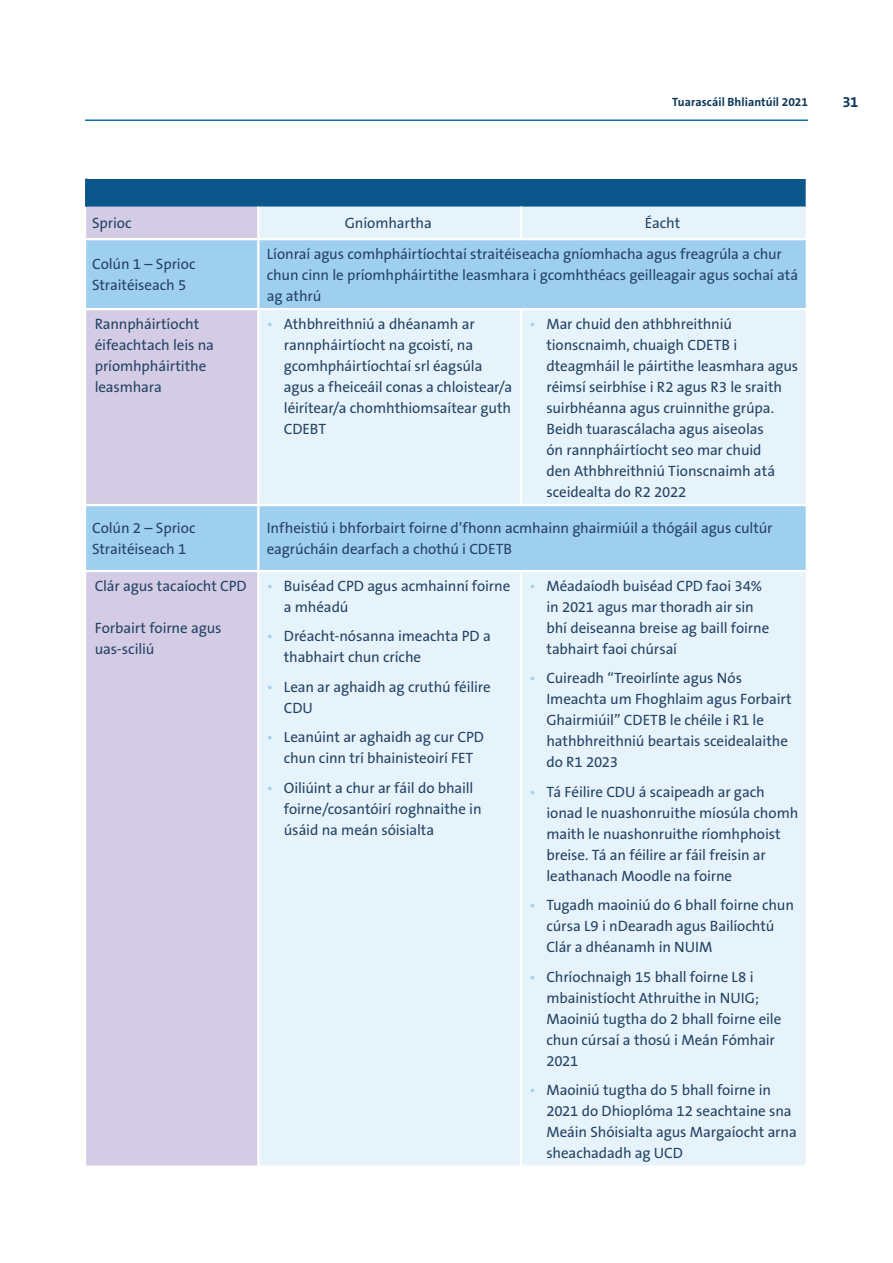
<style>
.page{position:relative;width:893px;height:1263px;background:#fff}
.page>*{position:absolute;margin:0;border:0;box-sizing:border-box;transform-origin:0 0}
.Table_Text{font:15px/21px "The Sans B5 Plain";letter-spacing:-.01em;color:#244364}
.Body_Text{font:15px/21px "The Sans B5 Plain";letter-spacing:-.01em;color:#244364}
.t1{font:700 15px "The Sans B7";color:#0c3759}
.t2{font:700 12px "The Sans B7";letter-spacing:.005em;color:#0c3759}
.s1{color:#a4d2f0}
</style>
<div class="page">
<div style="left:86px;top:179px;width:721px;height:28px;background:#0b578b"></div>
<div style="left:86px;top:207px;width:171px;height:958px;background:#d4cce4"></div>
<div style="left:259px;top:207px;width:547px;height:958px;background:#e7f3fb"></div>
<svg style="left:86px;top:240px;width:720px;height:330px;background:#c7def2"></svg>
<hr style="left:806px;top:179px;width:2px;height:28px;background:#fff">
<hr style="left:85px;top:179px;width:2px;height:28px;background:#0b578b">
<hr style="left:520px;top:207px;width:2px;height:31px;background:#fff">
<hr style="left:257px;top:310px;width:2px;height:194px;background:#fff">
<hr style="left:520px;top:310px;width:2px;height:194px;background:#fff">
<hr style="left:520px;top:572px;width:2px;height:593px;background:#fff">
<hr style="left:86px;top:238px;width:172px;height:2px;background:#fff">
<hr style="left:86px;top:504px;width:172px;height:2px;background:#fff">
<hr style="left:258px;top:238px;width:263px;height:2px;background:#fff">
<hr style="left:521px;top:238px;width:287px;height:2px;background:#fff">
<hr style="left:258px;top:504px;width:263px;height:2px;background:#fff">
<hr style="left:521px;top:504px;width:287px;height:2px;background:#fff">
<hr style="left:257px;top:240px;width:2px;height:68px;background:#fff">
<hr style="left:257px;top:506px;width:2px;height:64px;background:#fff">
<hr style="left:86px;top:308px;width:172px;height:2px;background:#fff">
<hr style="left:86px;top:570px;width:172px;height:2px;background:#fff">
<hr style="left:258px;top:308px;width:263px;height:2px;background:#fff">
<hr style="left:521px;top:308px;width:287px;height:2px;background:#fff">
<hr style="left:258px;top:570px;width:263px;height:2px;background:#fff">
<hr style="left:521px;top:570px;width:287px;height:2px;background:#fff">
<hr style="left:85px;top:119px;width:723px;height:2px;background:#1070af">
<p class="t2" style="left:672px;top:96px;width:137px">Tuarascáil Bhliantúil 2021</p>
<p class="t1" style="left:842px;top:94px;width:18px">31</p>
<p class="Table_Text" style="left:92px;top:213px;width:41px">Sprioc</p>
<p class="Table_Text" style="left:345px;top:213px;width:89px">Gníomhartha</p>
<p class="Table_Text" style="left:645px;top:213px;width:37px">Éacht</p>
<p class="Table_Text" style="left:92px;top:254px;width:105px">Colún 1 – Sprioc<br>Straitéiseach 5</p>
<p class="Table_Text" style="left:267px;top:244px;width:533px">Líonraí agus comhpháirtíochtaí straitéiseacha gníomhacha agus freagrúla a chur chun cinn le príomhpháirtithe leasmhara i gcomhthéacs geilleagair agus sochaí atá ag athrú</p>
<p class="Body_Text" style="left:95px;top:314px;width:121px">Rannpháirtíocht éifeachtach leis na príomhpháirtithe leasmhara</p>
<p class="Table_Text" style="left:284px;top:314px;width:230px;text-indent:-17px"><span class="s1">•</span> Athbhreithniú a dhéanamh ar rannpháirtíocht na gcoistí, na gcomhpháirtíochtaí srl éagsúla agus a fheiceáil conas a chloistear/a léirítear/a chomhthiomsaítear guth<br>CDEBT</p>
<p class="Table_Text" style="left:546px;top:314px;width:253px;text-indent:-17px"><span class="s1">•</span> Mar chuid den athbhreithniú tionscnaimh, chuaigh CDETB i dteagmháil le páirtithe leasmhara agus réimsí seirbhíse i R2 agus R3 le sraith suirbhéanna agus cruinnithe grúpa.<br>Beidh tuarascálacha agus aiseolas<br>ón rannpháirtíocht seo mar chuid<br>den Athbhreithniú Tionscnaimh atá sceidealta do R2 2022</p>
<p class="Table_Text" style="left:92px;top:518px;width:105px">Colún 2 – Sprioc<br>Straitéiseach 1</p>
<p class="Table_Text" style="left:267px;top:518px;width:507px">Infheistiú i bhforbairt foirne d’fhonn acmhainn ghairmiúil a thógáil agus cultúr eagrúcháin dearfach a chothú i CDETB</p>
<p class="Body_Text" style="left:95px;top:575px;width:154px">Clár agus tacaíocht CPD</p>
<p class="Body_Text" style="left:95px;top:618px;width:128px">Forbairt foirne agus uas-sciliú</p>
<p class="Table_Text" style="left:284px;top:575px;width:228px;text-indent:-17px"><span class="s1">•</span> Buiséad CPD agus acmhainní foirne a mhéadú</p>
<p class="Table_Text" style="left:284px;top:626px;width:208px;text-indent:-17px"><span class="s1">•</span> Dréacht-nósanna imeachta PD a thabhairt chun críche</p>
<p class="Table_Text" style="left:284px;top:676px;width:208px;text-indent:-17px"><span class="s1">•</span> Lean ar aghaidh ag cruthú féilire<br>CDU</p>
<p class="Table_Text" style="left:267px;top:727px;width:219px;text-align:center"><span class="s1">•</span> Leanúint ar aghaidh ag cur CPD chun cinn trí bhainisteoirí FET</p>
<p class="Table_Text" style="left:284px;top:777px;width:199px;text-indent:-17px"><span class="s1">•</span> Oiliúint a chur ar fáil do bhaill foirne/cosantóirí roghnaithe in úsáid na meán sóisialta</p>
<p class="Table_Text" style="left:546px;top:575px;width:224px;text-indent:-17px"><span class="s1">•</span> Méadaíodh buiséad CPD faoi 34% in 2021 agus mar thoradh air sin bhí deiseanna breise ag baill foirne tabhairt faoi chúrsaí</p>
<p class="Table_Text" style="left:546px;top:668px;width:247px;text-indent:-17px"><span class="s1">•</span> Cuireadh “Treoirlínte agus Nós<br>Imeachta um Fhoghlaim agus Forbairt<br>Ghairmiúil” CDETB le chéile i R1 le hathbhreithniú beartais sceidealaithe do R1 2023</p>
<p class="Table_Text" style="left:546px;top:781px;width:253px;text-indent:-17px"><span class="s1">•</span> Tá Féilire CDU á scaipeadh ar gach ionad le nuashonruithe míosúla chomh maith le nuashonruithe ríomhphoist breise. Tá an féilire ar fáil freisin ar leathanach Moodle na foirne</p>
<p class="Table_Text" style="left:546px;top:895px;width:249px;text-indent:-17px"><span class="s1">•</span> Tugadh maoiniú do 6 bhall foirne chun cúrsa L9 i nDearadh agus Bailíochtú<br>Clár a dhéanamh in NUIM</p>
<p class="Table_Text" style="left:546px;top:966px;width:236px;text-indent:-17px"><span class="s1">•</span> Chríochnaigh 15 bhall foirne L8 i mbainistíocht Athruithe in NUIG;<br>Maoiniú tugtha do 2 bhall foirne eile chun cúrsaí a thosú i Meán Fómhair<br>2021</p>
<p class="Table_Text" style="left:546px;top:1080px;width:252px;text-indent:-17px"><span class="s1">•</span> Maoiniú tugtha do 5 bhall foirne in<br>2021 do Dhioplóma 12 seachtaine sna<br>Meáin Shóisialta agus Margaíocht arna sheachadadh ag UCD</p>
</div>
